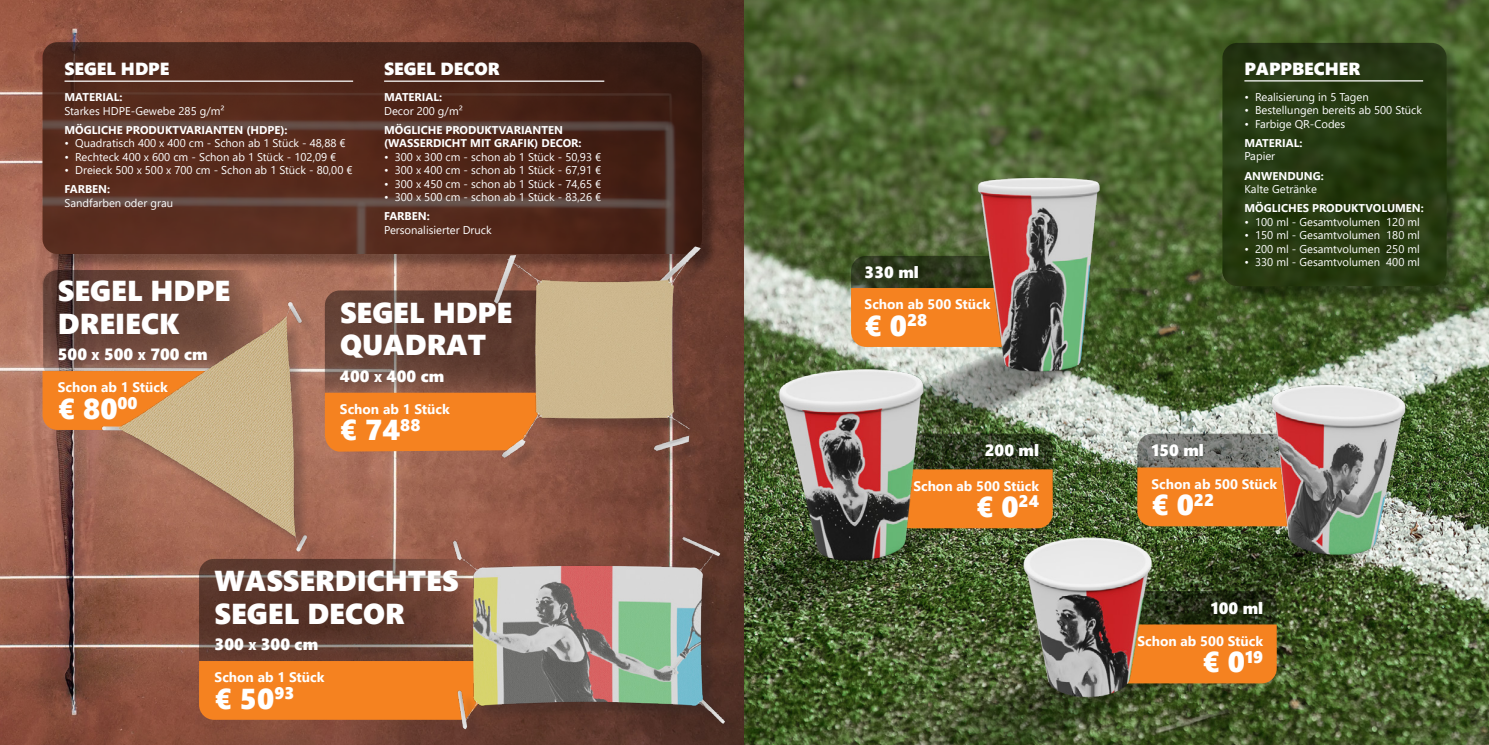
<style>
.page{position:relative;width:1489px;height:745px;background:#fff}
.page>*{position:absolute;margin:0;border:0;box-sizing:border-box;transform-origin:0 0}
.t1{font:28.75px/32.5px "Segoe UI Black";color:#fff}
.t2{font:28.75px "Segoe UI Black";color:#fff}
.t3{font:17.5px "Segoe UI Black";color:#fff}
.t4{font:16.25px "Segoe UI Black";color:#fff}
.t5{font:700 13.75px "Segoe UI";color:#fff}
.t6{font:11.25px "Segoe UI";color:#fff}
.t7{font:700 11.25px/13.5px "Segoe UI";color:#fff}
.s1{font-size:11.38px}
.s2{font-style:inherit}
</style>
<div class="page">
<img style="left:0;top:0;width:700px;height:744px">
<svg style="left:41px;top:268px;width:52px;height:161px;background:#955933"></svg>
<img style="left:93px;top:270px;width:74px;height:288px">
<svg style="left:43px;top:42px;width:659px;height:212px;background:#50291d"></svg>
<svg style="left:199px;top:645px;width:193px;height:15px;background:#69483d"></svg>
<div style="left:199px;top:660px;width:193px;height:59px;background:#f58220"></div>
<div style="left:456px;top:539px;width:283px;height:204px;background:#231f20;opacity:.25"></div>
<img style="left:392px;top:645px;width:308px;height:86px">
<img style="left:700px;top:0;width:788px;height:744px">
<div style="left:1223px;top:45px;width:239px;height:257px;background:#231f20;opacity:.75"></div>
<div style="left:1222px;top:43px;width:224px;height:243px;background:#263911;border-radius:15px"></div>
<hr style="left:65px;top:80px;width:288px;height:2px;background:#fff">
<hr style="left:384px;top:80px;width:220px;height:2px;background:#fff">
<div style="left:496px;top:249px;width:219px;height:223px;background:#6a3e31"></div>
<img style="left:167px;top:242px;width:535px;height:403px">
<hr style="left:1244px;top:80px;width:178px;height:1px;background:#fff">
<h2 class="t3" style="left:65px;top:56px;width:106px">SEGEL HDPE</h2>
<h2 class="t3" style="left:384px;top:56px;width:117px">SEGEL DECOR</h2>
<p class="t7" style="left:65px;top:89px;width:60px">MATERIAL:</p>
<p class="t6" style="left:65px;top:100px;width:162px">Starkes HDPE-Gewebe 285 g/m²</p>
<p class="t7" style="left:65px;top:122px;width:224px">MÖGLICHE PRODUKTVARIANTEN (HDPE):</p>
<p class="t6" style="left:65px;top:132px;width:282px">• Quadratisch 400 x 400 cm - Schon ab 1 Stück - 48,88 €</p>
<p class="t6" style="left:65px;top:146px;width:273px">• Rechteck 400 x 600 cm - Schon ab 1 Stück - 102,09 €</p>
<p class="t6" style="left:65px;top:159px;width:289px">• Dreieck 500 x 500 x 700 cm - Schon ab 1 Stück - 80,00 €</p>
<p class="t7" style="left:65px;top:182px;width:47px">FARBEN:</p>
<p class="t6" style="left:65px;top:192px;width:110px">Sandfarben oder grau</p>
<p class="t7" style="left:384px;top:89px;width:60px">MATERIAL:</p>
<p class="t6" style="left:384px;top:100px;width:80px">Decor 200 g/m²</p>
<p class="t7" style="left:384px;top:122px;width:199px">MÖGLICHE PRODUKTVARIANTEN (WASSERDICHT MIT GRAFIK) DECOR:</p>
<p class="t6" style="left:384px;top:146px;width:219px">• 300 x 300 cm - schon ab 1 Stück - 50,93 €</p>
<p class="t6" style="left:384px;top:159px;width:219px">• 300 x 400 cm - schon ab 1 Stück - 67,91 €</p>
<p class="t6" style="left:384px;top:173px;width:219px">• 300 x 450 cm - schon ab 1 Stück - 74,65 €</p>
<p class="t6" style="left:384px;top:186px;width:219px">• 300 x 500 cm - schon ab 1 Stück - 83,26 €</p>
<p class="t7" style="left:384px;top:209px;width:47px">FARBEN:</p>
<p class="t6" style="left:384px;top:219px;width:109px">Personalisierter Druck</p>
<h1 class="t1" style="left:58px;top:273px;width:174px">SEGEL HDPE<br>DREIECK</h1>
<h3 class="t4" style="left:58px;top:342px;width:151px">500 <span class="s1">X</span> 500 <span class="s1">X</span> 700 <span class="s2">cm</span></h3>
<p class="t5" style="left:58px;top:374px;width:111px">Schon ab 1 Stück</p>
<h1 class="t2" style="left:58px;top:387px;width:81px">€ 80<sup>00</sup></h1>
<h1 class="t1" style="left:340px;top:294px;width:174px">SEGEL HDPE<br>QUADRAT</h1>
<h3 class="t4" style="left:340px;top:364px;width:106px">400 <span class="s1">X</span> 400 <span class="s2">cm</span></h3>
<p class="t5" style="left:340px;top:396px;width:111px">Schon ab 1 Stück</p>
<h1 class="t2" style="left:340px;top:409px;width:82px">€ 74<sup>88</sup></h1>
<h1 class="t1" style="left:215px;top:562px;width:245px">WASSERDICHTES<br>SEGEL DECOR</h1>
<h3 class="t4" style="left:215px;top:632px;width:105px">300 <span class="s1">X</span> 300 <span class="s2">cm</span></h3>
<p class="t5" style="left:215px;top:664px;width:111px">Schon ab 1 Stück</p>
<h1 class="t2" style="left:215px;top:677px;width:81px">€ 50<sup>93</sup></h1>
<h3 class="t4" style="left:864px;top:261px;width:56px">330 <span class="s2">ml</span></h3>
<p class="t5" style="left:864px;top:291px;width:127px">Schon ab 500 Stück</p>
<h1 class="t2" style="left:864px;top:304px;width:64px">€ 0<sup>28</sup></h1>
<h3 class="t4" style="left:984px;top:438px;width:56px">200 <span class="s2">ml</span></h3>
<p class="t5" style="left:913px;top:472px;width:127px">Schon ab 500 Stück</p>
<h1 class="t2" style="left:976px;top:485px;width:64px">€ 0<sup>24</sup></h1>
<h2 class="t3" style="left:1244px;top:56px;width:117px">PAPPBECHER</h2>
<p class="t6" style="left:1244px;top:86px;width:126px">• Realisierung in 5 Tagen</p>
<p class="t6" style="left:1244px;top:99px;width:179px">• Bestellungen bereits ab 500 Stück</p>
<p class="t6" style="left:1244px;top:113px;width:102px">• Farbige QR-Codes</p>
<p class="t7" style="left:1244px;top:135px;width:60px">MATERIAL:</p>
<p class="t6" style="left:1244px;top:146px;width:32px">Papier</p>
<p class="t7" style="left:1244px;top:200px;width:181px">MÖGLICHES PRODUKTVOLUMEN:</p>
<p class="t6" style="left:1244px;top:211px;width:177px">• 100 ml - Gesamtvolumen 120 ml</p>
<p class="t6" style="left:1244px;top:225px;width:177px">• 150 ml - Gesamtvolumen 180 ml</p>
<p class="t6" style="left:1244px;top:238px;width:177px">• 200 ml - Gesamtvolumen 250 ml</p>
<p class="t6" style="left:1244px;top:252px;width:177px">• 330 ml - Gesamtvolumen 400 ml</p>
<p class="t7" style="left:1244px;top:168px;width:81px">ANWENDUNG:</p>
<p class="t6" style="left:1244px;top:178px;width:74px">Kalte Getränke</p>
<h3 class="t4" style="left:1151px;top:438px;width:54px">150 <span class="s2">ml</span></h3>
<p class="t5" style="left:1151px;top:470px;width:127px">Schon ab 500 Stück</p>
<h1 class="t2" style="left:1151px;top:483px;width:64px">€ 0<sup>22</sup></h1>
<h3 class="t4" style="left:1210px;top:595px;width:54px">100 <span class="s2">ml</span></h3>
<p class="t5" style="left:1137px;top:627px;width:127px">Schon ab 500 Stück</p>
<h1 class="t2" style="left:1202px;top:640px;width:62px">€ 0<sup>19</sup></h1>
</div>
